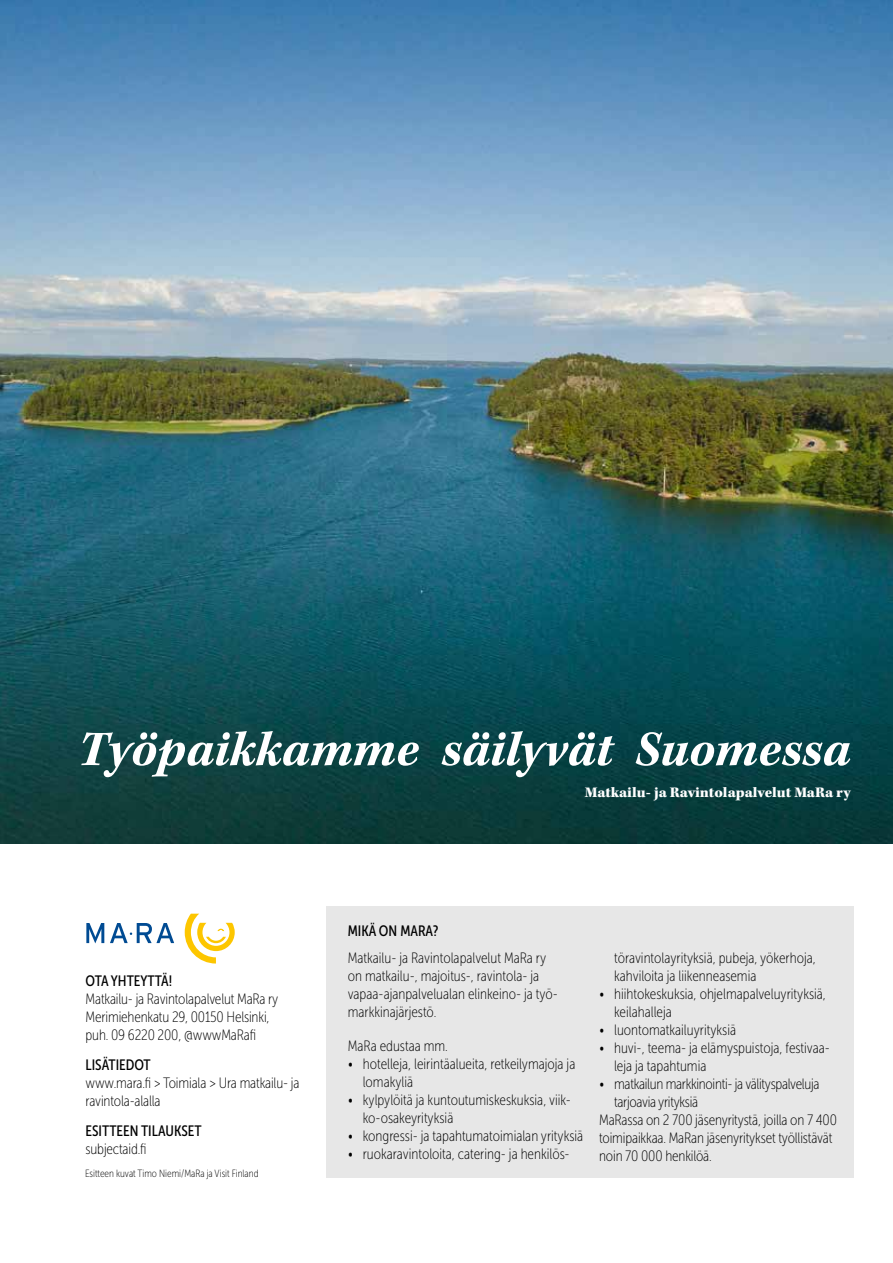
<style>
.page{position:relative;width:893px;height:1263px;background:#fff}
.page>*{position:absolute;margin:0;border:0;box-sizing:border-box;transform-origin:0 0}
.t1{font:italic 700 51px "Kepler Std";color:#fff}
.t2{font:15px/18px "Museo Sans Cond 100";color:#000}
.t3{font:15px "Museo Sans Cond 100";letter-spacing:-.02em;color:#000}
.t4{font:15px "Museo Sans Cond 500";color:#000}
.t5{font:900 15px "Kepler Std";color:#fff}
.t6{font:10.5px "Museo Sans Cond 100";color:#000}
</style>
<div class="page">
<div style="left:326px;top:906px;width:527px;height:272px;background:#e7e7e7"></div>
<img style="left:0;top:0;width:893px;height:844px">
<svg style="left:185px;top:914px;width:50px;height:49px"></svg>
<svg style="left:86px;top:923px;width:18px;height:20px"></svg>
<svg style="left:110px;top:923px;width:64px;height:20px"></svg>
<h1 class="t1" style="left:78px;top:720px;width:774px">Työpaikkamme säilyvät Suomessa</h1>
<p class="t5" style="left:585px;top:783px;width:267px">Matkailu- ja Ravintolapalvelut MaRa ry</p>
<p class="t4" style="left:86px;top:973px;width:88px">OTA YHTEYTTÄ!</p>
<p class="t2" style="left:86px;top:990px;width:194px">Matkailu- ja Ravintolapalvelut MaRa ry<br>Merimiehenkatu 29, 00150 Helsinki, puh. 09 6220 200, @wwwMaRafi</p>
<p class="t4" style="left:86px;top:1057px;width:67px">LISÄTIEDOT</p>
<p class="t2" style="left:86px;top:1074px;width:215px">www.mara.fi &gt; Toimiala &gt; Ura matkailu- ja ravintola-alalla</p>
<p class="t4" style="left:86px;top:1123px;width:118px">ESITTEEN TILAUKSET</p>
<p class="t2" style="left:86px;top:1140px;width:62px">subjectaid.fi</p>
<p class="t6" style="left:85px;top:1167px;width:175px">Esitteen kuvat Timo Niemi/MaRa ja Visit Finland</p>
<p class="t4" style="left:348px;top:923px;width:92px">MIKÄ ON MARA?</p>
<p class="t2" style="left:348px;top:949px;width:212px">Matkailu- ja Ravintolapalvelut MaRa ry on matkailu-, majoitus-, ravintola- ja vapaa-ajanpalvelualan elinkeino- ja työ&shy;markkinajärjestö.</p>
<p class="t2" style="left:348px;top:1037px;width:102px">MaRa edustaa mm.</p>
<p class="t2" style="left:363px;top:1055px;width:214px;text-indent:-15px">• hotelleja, leirintäalueita, retkeilymajoja ja lomakyliä</p>
<p class="t2" style="left:363px;top:1091px;width:210px;text-indent:-15px">• kylpylöitä ja kuntoutumiskeskuksia, viik&shy;ko-osakeyrityksiä</p>
<p class="t2" style="left:348px;top:1127px;width:237px">• kongressi- ja tapahtumatoimialan yrityksiä</p>
<p class="t2" style="left:348px;top:1145px;width:223px">• ruokaravintoloita, catering- ja henkilös-</p>
<p class="t2" style="left:614px;top:949px;width:203px">töravintolayrityksiä, pubeja, yökerhoja, kahviloita ja liikenneasemia</p>
<p class="t2" style="left:614px;top:985px;width:213px;text-indent:-15px">• hiihtokeskuksia, ohjelmapalveluyrityksiä, keilahalleja</p>
<p class="t2" style="left:599px;top:1021px;width:138px">• luontomatkailuyrityksiä</p>
<p class="t2" style="left:614px;top:1039px;width:217px;text-indent:-15px">• huvi-, teema- ja elämyspuistoja, festivaa&shy;leja ja tapahtumia</p>
<p class="t3" style="left:599px;top:1076px;width:222px">• matkailun markkinointi- ja välityspalveluja</p>
<p class="t3" style="left:614px;top:1094px;width:86px">tarjoavia yrityksiä</p>
<p class="t2" style="left:599px;top:1111px;width:239px">MaRassa on 2 700 jäsenyritystä, joilla on 7 400</p>
<p class="t2" style="left:599px;top:1129px;width:235px">toimipaikkaa. MaRan jäsenyritykset työllistävät</p>
<p class="t2" style="left:599px;top:1147px;width:114px">noin 70 000 henkilöä.</p>
</div>
